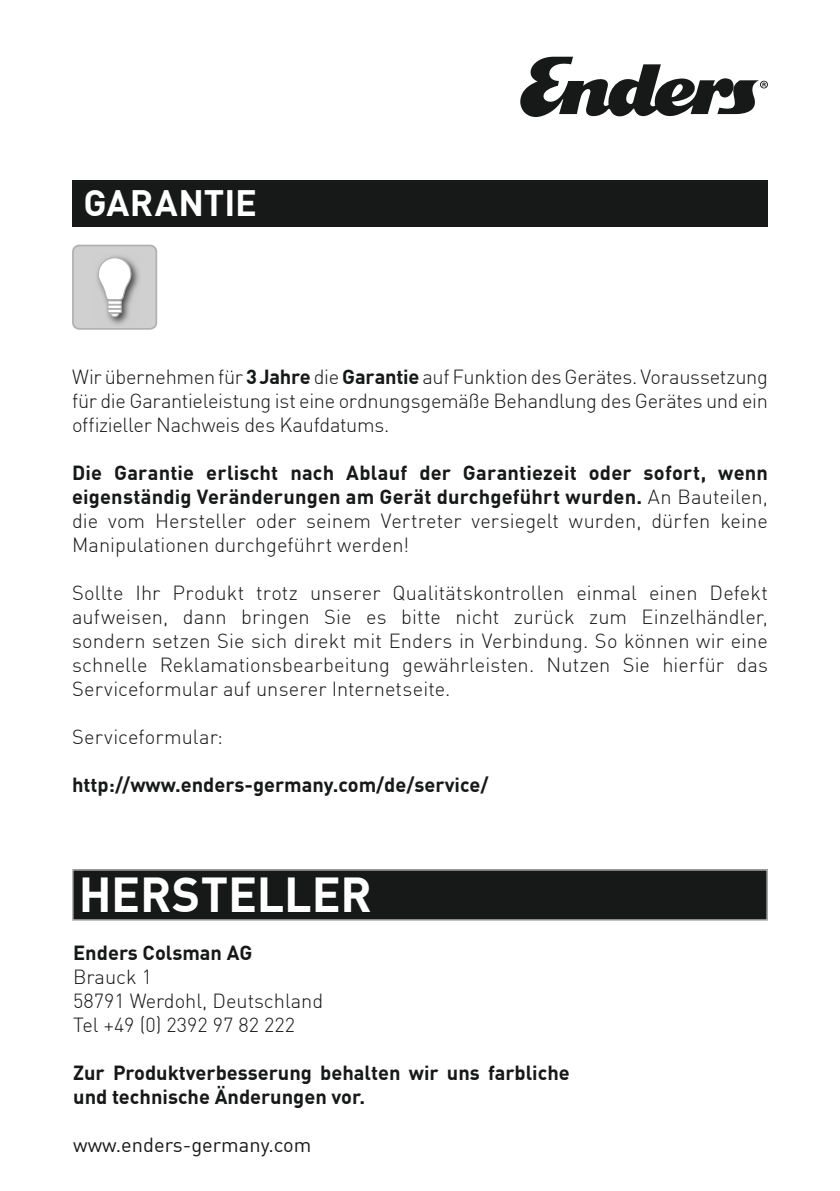
<style>
.page{position:relative;width:840px;height:1191px;background:#fff}
.page>*{position:absolute;margin:0;border:0;box-sizing:border-box;transform-origin:0 0}
.t1{font:700 48px "DIN Offc";letter-spacing:-.005em;color:#fff}
.t2{font:700 36px "DIN Offc";color:#fff}
.t3{font:300 20px/24px "DIN Offc";color:#171818;text-align:justify}
.t4{font:700 20px/24px "DIN Offc";color:#171818;text-align:justify}
.t5{font:20px "DIN Offc";color:#171818}
.s1{font-weight:700}
.s2{font-weight:300}
</style>
<div class="page">
<div style="left:72px;top:180px;width:695px;height:47px;background:#171818"></div>
<svg style="left:72px;top:245px;width:85px;height:85px;background:#cecece"></svg>
<div style="left:73px;top:870px;width:693px;height:50px;background:#171818"></div>
<div style="left:72px;top:869px;width:695px;height:51px;border:2px solid #b1b1b1"></div>
<svg style="left:520px;top:57px;width:247px;height:60px"></svg>
<h2 class="t2" style="left:83px;top:179px;width:175px">GARANTIE</h2>
<p class="t3" style="left:72px;top:365px;width:697px">Wir übernehmen für <span class="s1">3 Jahre</span> die <span class="s1">Garantie</span> auf Funktion des Gerätes. Voraussetzung für die Garantieleistung ist eine ordnungsgemäße Behandlung des Gerätes und ein offizieller Nachweis des Kaufdatums.</p>
<p class="t4" style="left:72px;top:460px;width:697px">Die Garantie erlischt nach Ablauf der Garantiezeit oder sofort, wenn eigenständig Veränderungen am Gerät durchgeführt wurden. <span class="s2">An Bauteilen, die vom Hersteller oder seinem Vertreter versiegelt wurden, dürfen keine Manipulationen durchgeführt werden!</span></p>
<p class="t3" style="left:72px;top:581px;width:697px">Sollte Ihr Produkt trotz unserer Qualitätskontrollen einmal einen Defekt aufweisen, dann bringen Sie es bitte nicht zurück zum Einzelhändler, sondern setzen Sie sich direkt mit Enders in Verbindung. So können wir eine schnelle Reklamationsbearbeitung gewährleisten. Nutzen Sie hierfür das Serviceformular auf unserer Internetseite.</p>
<p class="t3" style="left:72px;top:725px;width:152px">Serviceformular:</p>
<p class="t4" style="left:72px;top:772px;width:417px">http://www.enders-germany.com/de/service/</p>
<h1 class="t1" style="left:79px;top:863px;width:294px">HERSTELLER</h1>
<p class="t4" style="left:73px;top:940px;width:180px">Enders Colsman AG</p>
<p class="t3" style="left:73px;top:965px;width:251px;text-align:left">Brauck 1<br>58791 Werdohl, Deutschland<br>Tel +49 (0) 2392 97 82 222</p>
<p class="t4" style="left:73px;top:1060px;width:498px">Zur Produktverbesserung behalten wir uns farbliche und technische Änderungen vor.</p>
<p class="t5" style="left:73px;top:1132px;width:239px">www.enders-germany.com</p>
</div>
